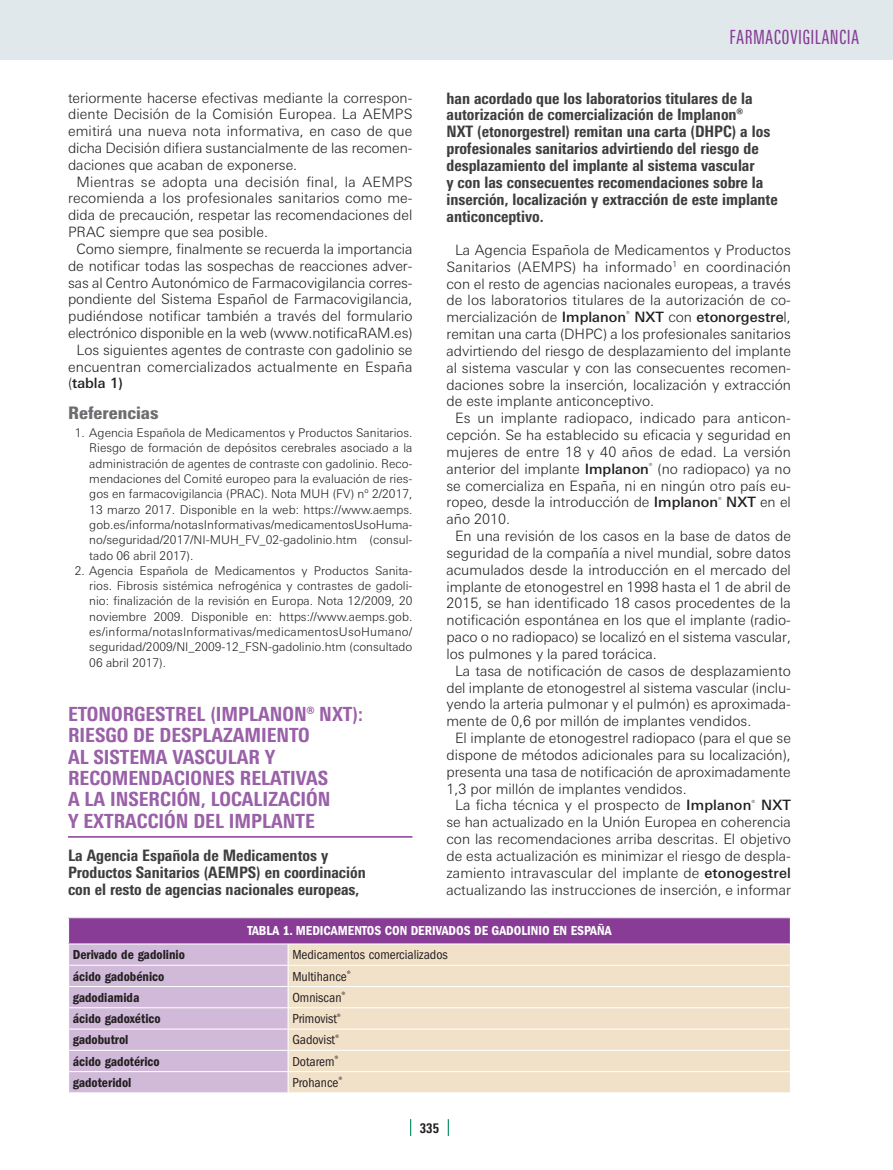
<style>
.page{position:relative;width:893px;height:1170px;background:#fff}
.page>*{position:absolute;margin:0;border:0;box-sizing:border-box;transform-origin:0 0}
.FARMACOVIGI-NIVEL-2{font:800 condensed 19.5px/21.3px "Linotype Univers";color:#9a60a8}
.t1{font:19.5px "Linotype Univers Comp";letter-spacing:.05em;color:#883c96}
.FARMACOVIGI-NIVEL-4{font:900 condensed 17.25px "Linotype Univers";color:#6c6d70}
.FARMACOVIGI-ENTRADIL{font:800 condensed 15.75px/16.8px "Linotype Univers";color:#3e3e3f}
.FARMACOVIGI-PARRAFO{font:300 14.25px/16.8px "Linotype Univers Basic";color:#231f20;text-align:justify}
.TABLA-CABECERA-DOS{font:13.5px "ITC Franklin Gothic Std Dm Cd";color:#231f20}
.TABLA-PARRAFO-IZQUIE{font:condensed 13.5px "ITC Franklin Gothic Std";color:#231f20}
.TABLA-CABECERA{font:13.5px "ITC Franklin Gothic Std Dm Cd";color:#fff}
.t2{font:800 condensed 13.5px "Linotype Univers";color:#231f20;scale:.95 1}
.t3{font:300 12px/15.3px "Linotype Univers Basic";color:#231f20;text-align:justify}
.s1{font-weight:500}
</style>
<div class="page">
<svg style="left:410px;top:1119px;width:1px;height:16px"></svg>
<svg style="left:448px;top:1119px;width:1px;height:16px"></svg>
<div style="left:0;top:0;width:893px;height:60px;background:#e0e8ec"></div>
<hr style="left:68px;top:836px;width:344px;height:1px;background:#883c96">
<div style="left:69px;top:917px;width:721px;height:26px;background:#883c96"></div>
<div style="left:289px;top:944px;width:501px;height:148px;background:#f1e1c9"></div>
<hr style="left:288px;top:964px;width:503px;height:1px;background:#fff">
<hr style="left:288px;top:985px;width:503px;height:1px;background:#fff">
<hr style="left:288px;top:1007px;width:503px;height:1px;background:#fff">
<hr style="left:288px;top:1028px;width:503px;height:1px;background:#fff">
<hr style="left:288px;top:1049px;width:503px;height:1px;background:#fff">
<hr style="left:288px;top:1070px;width:503px;height:1px;background:#fff">
<hr style="left:68px;top:917px;width:220px;height:1px;background:#fff">
<hr style="left:288px;top:917px;width:503px;height:1px;background:#fff">
<svg style="left:68px;top:918px;width:221px;height:174px"></svg>
<h1 class="t1" style="left:730px;top:26px;width:131px">FARMACOVIGILANCIA</h1>
<p class="FARMACOVIGI-PARRAFO" style="left:68px;top:89px;width:346px">teriormente hacerse efectivas mediante la correspon&shy;diente Decisión de la Comisión Europea. La AEMPS emitirá una nueva nota informativa, en caso de que dicha Decisión difiera sustancialmente de las recomen&shy;daciones que acaban de exponerse.</p>
<p class="FARMACOVIGI-PARRAFO" style="left:68px;top:173px;width:346px;text-indent:9px">Mientras se adopta una decisión final, la AEMPS recomienda a los profesionales sanitarios como me&shy;dida de precaución, respetar las recomendaciones del PRAC siempre que sea posible.</p>
<p class="FARMACOVIGI-PARRAFO" style="left:68px;top:240px;width:346px;text-align:center">Como siempre, finalmente se recuerda la importancia de notificar todas las sospechas de reacciones adver&shy;sas al Centro Autonómico de Farmacovigilancia corres&shy;pondiente del Sistema Español de Farmacovigilancia, pudiéndose notificar también a través del formulario electrónico disponible en la web (www.notificaRAM.es)</p>
<p class="FARMACOVIGI-PARRAFO" style="left:68px;top:341px;width:346px;text-indent:9px">Los siguientes agentes de contraste con gadolinio se encuentran comercializados actualmente en España (<span class="s1">tabla 1)</span></p>
<p class="FARMACOVIGI-NIVEL-4" style="left:68px;top:402px;width:92px">Referencias</p>
<p class="t3" style="left:89px;top:425px;width:325px;text-indent:-15px">1. Agencia Española de Medicamentos y Productos Sanitarios.<br>Riesgo de formación de depósitos cerebrales asociado a la administración de agentes de contraste con gadolinio. Reco&shy;mendaciones del Comité europeo para la evaluación de ries&shy;gos en farmacovigilancia (PRAC). Nota MUH (FV) nº 2/2017, 13 marzo 2017. Disponible en la web: https://www.aemps. gob.es/informa/notasInformativas/medicamentosUsoHuma&shy;no/seguridad/2017/NI-MUH_FV_02-gadolinio.htm (consul&shy;tado 06 abril 2017).</p>
<p class="t3" style="left:89px;top:562px;width:325px;text-indent:-15px">2. Agencia Española de Medicamentos y Productos Sanita&shy;rios. Fibrosis sistémica nefrogénica y contrastes de gadoli&shy;nio: finalización de la revisión en Europa. Nota 12/2009, 20 noviembre 2009. Disponible en: https://www.aemps.gob. es/informa/notasInformativas/medicamentosUsoHumano/ seguridad/2009/NI_2009-12_FSN-gadolinio.htm (consultado 06 abril 2017).</p>
<p class="FARMACOVIGI-NIVEL-2" style="left:68px;top:703px;width:296px">ETONORGESTREL (IMPLANON® NXT):<br>RIESGO DE DESPLAZAMIENTO<br>AL SISTEMA VASCULAR Y<br>RECOMENDACIONES RELATIVAS<br>A LA INSERCIÓN, LOCALIZACIÓN<br>Y EXTRACCIÓN DEL IMPLANTE</p>
<p class="FARMACOVIGI-ENTRADIL" style="left:68px;top:846px;width:299px">La Agencia Española de Medicamentos y<br>Productos Sanitarios (AEMPS) en coordinación con el resto de agencias nacionales europeas,</p>
<p class="FARMACOVIGI-ENTRADIL" style="left:446px;top:89px;width:333px">han acordado que los laboratorios titulares de la autorización de comercialización de Implanon®<br>NXT (etonorgestrel) remitan una carta (DHPC) a los profesionales sanitarios advirtiendo del riesgo de desplazamiento del implante al sistema vascular<br>y con las consecuentes recomendaciones sobre la inserción, localización y extracción de este implante anticonceptivo.</p>
<p class="FARMACOVIGI-PARRAFO" style="left:446px;top:241px;width:346px;text-indent:9px">La Agencia Española de Medicamentos y Productos Sanitarios (AEMPS) ha informado<sup>1</sup> en coordinación con el resto de agencias nacionales europeas, a través de los laboratorios titulares de la autorización de co&shy;mercialización de <span class="s1">Implanon</span><sup>®</sup> <span class="s1">NXT</span> con <span class="s1">etonorgestre</span>l, remitan una carta (DHPC) a los profesionales sanitarios advirtiendo del riesgo de desplazamiento del implante al sistema vascular y con las consecuentes recomen&shy;daciones sobre la inserción, localización y extracción de este implante anticonceptivo.</p>
<p class="FARMACOVIGI-PARRAFO" style="left:446px;top:409px;width:346px;text-indent:9px">Es un implante radiopaco, indicado para anticon&shy;cepción. Se ha establecido su eficacia y seguridad en mujeres de entre 18 y 40 años de edad. La versión anterior del implante <span class="s1">Implanon</span><sup>®</sup> (no radiopaco) ya no se comercializa en España, ni en ningún otro país eu&shy;ropeo, desde la introducción de <span class="s1">Implanon</span><sup>®</sup> <span class="s1">NXT</span> en el año 2010.</p>
<p class="FARMACOVIGI-PARRAFO" style="left:446px;top:527px;width:346px;text-indent:9px">En una revisión de los casos en la base de datos de seguridad de la compañía a nivel mundial, sobre datos acumulados desde la introducción en el mercado del implante de etonogestrel en 1998 hasta el 1 de abril de 2015, se han identificado 18 casos procedentes de la notificación espontánea en los que el implante (radio&shy;paco o no radiopaco) se localizó en el sistema vascular, los pulmones y la pared torácica.</p>
<p class="FARMACOVIGI-PARRAFO" style="left:446px;top:662px;width:346px;text-indent:9px">La tasa de notificación de casos de desplazamiento del implante de etonogestrel al sistema vascular (inclu&shy;yendo la arteria pulmonar y el pulmón) es aproximada&shy;mente de 0,6 por millón de implantes vendidos.</p>
<p class="FARMACOVIGI-PARRAFO" style="left:446px;top:729px;width:346px;text-indent:9px">El implante de etonogestrel radiopaco (para el que se dispone de métodos adicionales para su localización), presenta una tasa de notificación de aproximadamente 1,3 por millón de implantes vendidos.</p>
<p class="FARMACOVIGI-PARRAFO" style="left:446px;top:796px;width:346px;text-align:center">La ficha técnica y el prospecto de <span class="s1">Implanon</span><sup>®</sup> <span class="s1">NXT </span>se han actualizado en la Unión Europea en coherencia con las recomendaciones arriba descritas. El objetivo de esta actualización es minimizar el riesgo de despla&shy;zamiento intravascular del implante de <span class="s1">etonogestrel </span>actualizando las instrucciones de inserción, e informar</p>
<p class="TABLA-CABECERA" style="left:247px;top:923px;width:366px">TABLA 1. MEDICAMENTOS CON DERIVADOS DE GADOLINIO EN ESPAÑA</p>
<p class="TABLA-CABECERA-DOS" style="left:73px;top:946px;width:114px">Derivado de gadolinio</p>
<p class="TABLA-PARRAFO-IZQUIE" style="left:292px;top:947px;width:157px">Medicamentos comercializados</p>
<p class="TABLA-CABECERA-DOS" style="left:73px;top:968px;width:93px">ácido gadobénico</p>
<p class="TABLA-PARRAFO-IZQUIE" style="left:292px;top:968px;width:60px">Multihance<sup>®</sup></p>
<p class="TABLA-CABECERA-DOS" style="left:73px;top:989px;width:68px">gadodiamida</p>
<p class="TABLA-PARRAFO-IZQUIE" style="left:292px;top:989px;width:55px">Omniscan<sup>®</sup></p>
<p class="TABLA-CABECERA-DOS" style="left:73px;top:1010px;width:89px">ácido gadoxético</p>
<p class="TABLA-PARRAFO-IZQUIE" style="left:292px;top:1010px;width:50px">Primovist<sup>®</sup></p>
<p class="TABLA-CABECERA-DOS" style="left:73px;top:1032px;width:57px">gadobutrol</p>
<p class="TABLA-PARRAFO-IZQUIE" style="left:292px;top:1032px;width:48px">Gadovist<sup>®</sup></p>
<p class="TABLA-CABECERA-DOS" style="left:73px;top:1053px;width:88px">ácido gadotérico</p>
<p class="TABLA-PARRAFO-IZQUIE" style="left:292px;top:1053px;width:48px">Dotarem<sup>®</sup></p>
<p class="TABLA-CABECERA-DOS" style="left:73px;top:1074px;width:60px">gadoteridol</p>
<p class="TABLA-PARRAFO-IZQUIE" style="left:292px;top:1074px;width:52px">Prohance<sup>®</sup></p>
<p class="t2" style="left:420px;top:1119px;width:22px">335</p>
</div>
